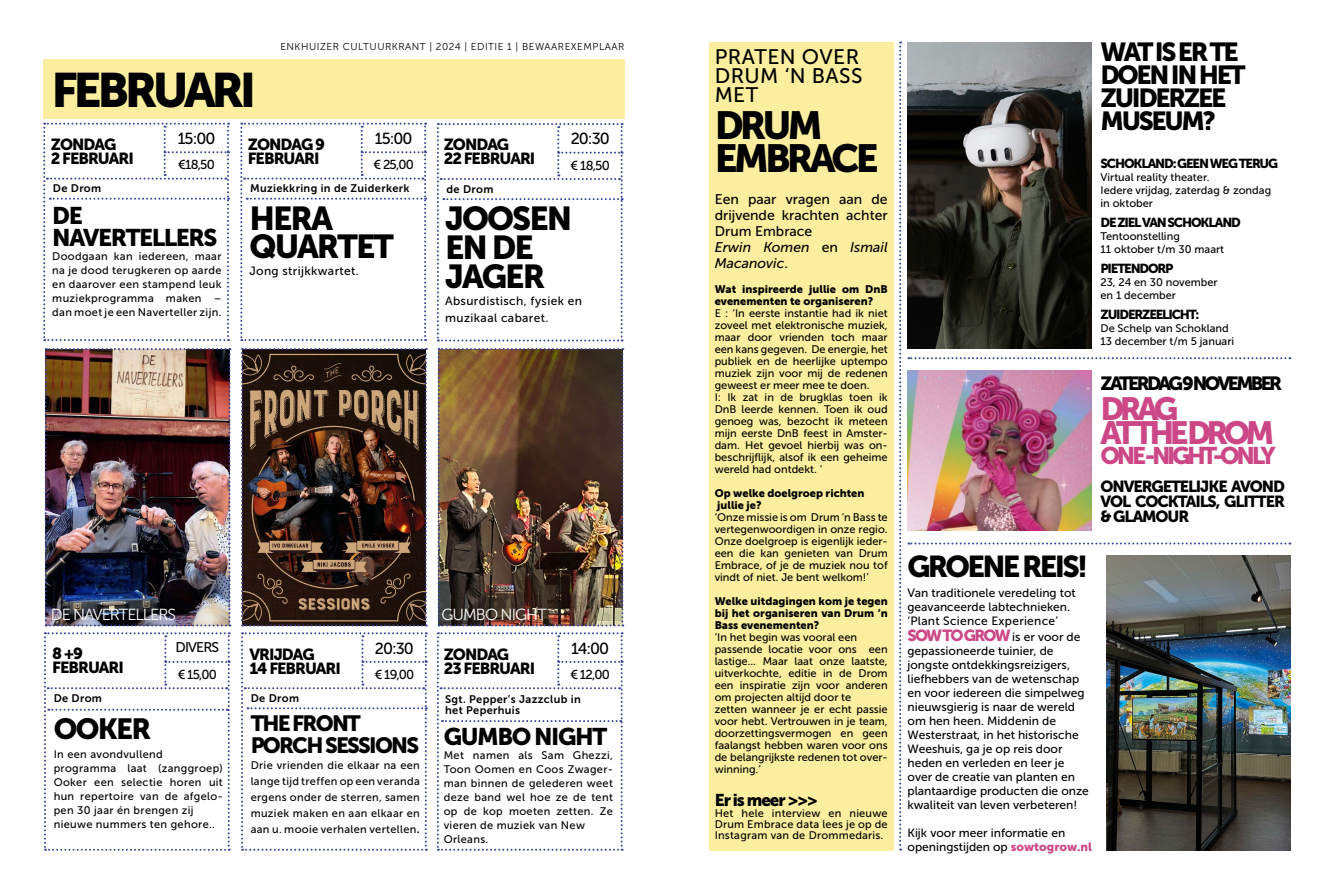
<style>
.page{position:relative;width:1333px;height:893px;background:#fff}
.page>*{position:absolute;margin:0;border:0;box-sizing:border-box;transform-origin:0 0}
.t1{font:48px "Museo Sans 900";letter-spacing:-.09em;color:#000}
.t2{font:39px/33px "Museo Sans 900";letter-spacing:-.1em;color:#000}
.t3{font:33px/29px "Museo Sans 900";letter-spacing:-.06em;color:#000}
.t4{font:32px/24px "Museo Sans 900";letter-spacing:-.14em;color:#cc4786}
.t5{font:30px "Museo Sans 900";letter-spacing:-.09em;color:#000}
.t6{font:29px "Museo Sans 900";letter-spacing:-.06em;color:#000}
.t7{font:26px/23px "Museo Sans 900";letter-spacing:-.09em;color:#000}
.t8{font:24px/22px "Museo Sans 900";letter-spacing:-.06em;color:#000}
.t9{font:24px "Museo Sans 900";letter-spacing:-.14em;color:#cc4786}
.t10{font:22px/22px "Museo Sans 900";letter-spacing:-.08em;color:#000}
.t11{font:21px/19px "Museo Sans 500";letter-spacing:.02em;color:#000}
.t12{font:19px "Museo Sans 900";letter-spacing:-.14em;color:#000}
.t13{font:17px "Museo Sans 900";letter-spacing:-.06em;color:#000}
.t14{font:16px/14px "Museo Sans 900";letter-spacing:-.065em;color:#000}
.t15{font:16px "Museo Sans 500";letter-spacing:-.06em;color:#000}
.t16{font:16px "Museo Sans 300";letter-spacing:-.06em;color:#fff}
.t17{font:14px/16px "Museo Sans 500";color:#000}
.t18{font:13px "Museo Sans 900";letter-spacing:-.09em;color:#000}
.t19{font:13px "Museo Sans 500";letter-spacing:-.06em;color:#000}
.t20{font:12px/14px "Museo Sans 500";color:#000}
.t21{font:12px/17px "Museo Sans 500";letter-spacing:.03em;color:#000}
.t22{font:11px/12px "Museo Sans 500";color:#000}
.t23{font:11px/14px "Museo Sans 500";letter-spacing:.03em;color:#000}
.t24{font:11px/12px "Museo Sans 900";color:#000}
.t25{font:11px/11px "Museo Sans 700";letter-spacing:.03em;color:#000}
.t26{font:10px "Museo Sans 300";letter-spacing:.05em;color:#000}
.s1{font-family:"Museo Sans 700";font-size:12px}
.s2{font-style:italic}
.s3{font-family:"Museo Sans 900";font-size:16px;color:#cc4786}
.s4{font-family:"Museo Sans 900";color:#cc4786}
</style>
<div class="page">
<div style="left:43px;top:59px;width:581px;height:59px;background:#fbee9e"></div>
<svg style="left:437px;top:123px;width:185px;height:218px"></svg>
<svg style="left:43px;top:123px;width:186px;height:218px"></svg>
<svg style="left:240px;top:123px;width:186px;height:218px"></svg>
<svg style="left:44px;top:632px;width:186px;height:219px"></svg>
<img style="left:45px;top:348px;width:185px;height:278px">
<img style="left:241px;top:348px;width:186px;height:278px">
<svg style="left:437px;top:632px;width:185px;height:219px"></svg>
<img style="left:437px;top:348px;width:186px;height:278px">
<svg style="left:241px;top:632px;width:186px;height:219px"></svg>
<div style="left:49px;top:203px;width:175px;height:135px;background:#fff"></div>
<div style="left:246px;top:203px;width:175px;height:134px;background:#fff"></div>
<div style="left:51px;top:714px;width:175px;height:135px;background:#fff"></div>
<div style="left:709px;top:43px;width:184px;height:808px;background:#fbee9e"></div>
<img style="left:1106px;top:555px;width:184px;height:296px">
<img style="left:907px;top:370px;width:184px;height:160px">
<svg style="left:908px;top:42px;width:382px;height:317px"></svg>
<svg style="left:908px;top:543px;width:382px;height:2px"></svg>
<svg style="left:899px;top:42px;width:2px;height:808px"></svg>
<h1 class="t1" style="left:51px;top:63px;width:206px">FEBRUARI</h1>
<p class="t26" style="left:280px;top:41px;width:345px">ENKHUIZER CULTUURKRANT | 2024 | EDITIE 1 | BEWAAREXEMPLAAR</p>
<h3 class="t15" style="left:178px;top:130px;width:39px">15:00</h3>
<p class="t19" style="left:178px;top:158px;width:38px">€18,50</p>
<h3 class="t14" style="left:51px;top:137px;width:84px">ZONDAG<br>2 FEBRUARI</h3>
<h3 class="t14" style="left:248px;top:137px;width:79px">ZONDAG 9<br>FEBRUARI</h3>
<h3 class="t15" style="left:375px;top:130px;width:39px">15:00</h3>
<p class="t19" style="left:373px;top:158px;width:42px">€ 25,00</p>
<h3 class="t14" style="left:444px;top:137px;width:93px">ZONDAG<br>22 FEBRUARI</h3>
<h3 class="t15" style="left:570px;top:130px;width:41px">20:30</h3>
<p class="t19" style="left:570px;top:158px;width:41px">€ 18,50</p>
<p class="t25" style="left:53px;top:183px;width:50px">De Drom</p>
<p class="t25" style="left:250px;top:183px;width:161px">Muziekkring in de Zuiderkerk</p>
<p class="t25" style="left:446px;top:183px;width:48px">de Drom</p>
<h3 class="t8" style="left:52px;top:204px;width:167px">DE<br>NAVERTELLERS</h3>
<p class="t22" style="left:52px;top:249px;width:171px;line-height:14px;text-align:justify">Doodgaan kan iedereen, maar na je dood terugkeren op aarde en daarover een stampend leuk muziekprogramma maken – dan moet je een Naverteller zijn.</p>
<h3 class="t3" style="left:249px;top:204px;width:146px;line-height:28px">HERA<br>QUARTET</h3>
<p class="t21" style="left:249px;top:263px;width:111px">Jong strijkkwartet.</p>
<h3 class="t3" style="left:445px;top:204px;width:129px">JOOSEN<br>EN DE<br>JAGER</h3>
<p class="t21" style="left:445px;top:293px;width:138px">Absurdistisch, fysiek en muzikaal cabaret.</p>
<h3 class="t16" style="left:51px;top:605px;width:127px">DE NAVERTELLERS</h3>
<h3 class="t16" style="left:441px;top:606px;width:107px">GUMBO NIGHT</h3>
<p class="t17" style="left:175px;top:639px;width:45px">DIVERS</p>
<p class="t19" style="left:178px;top:667px;width:41px">€ 15,00</p>
<h3 class="t15" style="left:375px;top:639px;width:41px">20:30</h3>
<p class="t19" style="left:375px;top:667px;width:41px">€ 19,00</p>
<h3 class="t14" style="left:52px;top:647px;width:73px">8 +9<br>FEBRUARI</h3>
<h3 class="t14" style="left:249px;top:647px;width:93px">VRIJDAG<br>14 FEBRUARI</h3>
<h3 class="t14" style="left:444px;top:648px;width:93px">ZONDAG<br>23 FEBRUARI</h3>
<h3 class="t15" style="left:571px;top:639px;width:40px">14:00</h3>
<p class="t19" style="left:570px;top:667px;width:41px">€ 12,00</p>
<p class="t25" style="left:54px;top:692px;width:50px">De Drom</p>
<h3 class="t6" style="left:54px;top:712px;width:99px">OOKER</h3>
<p class="t23" style="left:54px;top:747px;width:171px">In een avondvullend programma laat (zanggroep)<br>Ooker een selectie horen uit hun repertoire van de afgelo&shy;pen 30 jaar én brengen zij nieuwe nummers ten gehore..</p>
<p class="t25" style="left:251px;top:692px;width:50px">De Drom</p>
<h3 class="t10" style="left:251px;top:712px;width:170px">THE FRONT<br>PORCH SESSIONS</h3>
<p class="t22" style="left:251px;top:757px;width:171px;line-height:16px;text-align:justify">Drie vrienden die elkaar na een lange tijd treffen op een veranda ergens onder de sterren, samen muziek maken en aan elkaar en aan u. mooie verhalen vertellen<span class="s1">.</span></p>
<p class="t25" style="left:445px;top:693px;width:137px">Sgt. Pepper’s Jazzclub in het Peperhuis</p>
<h3 class="t8" style="left:444px;top:725px;width:165px">GUMBO NIGHT</h3>
<p class="t23" style="left:444px;top:748px;width:171px">Met namen als Sam Ghezzi,<br>Toon Oomen en Coos Zwager&shy;man binnen de gelederen weet deze band wel hoe ze de tent op de kop moeten zetten. Ze vieren de muziek van New<br>Orleans.</p>
<h3 class="t11" style="left:714px;top:47px;width:149px">PRATEN OVER<br>DRUM ‘N BASS<br>MET</h3>
<h2 class="t2" style="left:714px;top:109px;width:165px">DRUM<br>EMBRACE</h2>
<p class="t17" style="left:714px;top:191px;width:174px">Een paar vragen aan de drijvende krachten achter<br>Drum Embrace<br><span class="s2">Erwin Komen</span> en <span class="s2">Ismail<br>Macanovic</span>.</p>
<p class="t24" style="left:714px;top:283px;width:174px">Wat inspireerde jullie om DnB evenementen te organiseren?</p>
<p class="t22" style="left:714px;top:307px;width:174px">E : ‘In eerste instantie had ik niet zoveel met elektronische muziek, maar door vrienden toch maar een kans gegeven. De energie, het publiek en de heerlijke uptempo muziek zijn voor mij de redenen geweest er meer mee te doen.<br>I: Ik zat in de brugklas toen ik<br>DnB leerde kennen. Toen ik oud genoeg was, bezocht ik meteen mijn eerste DnB feest in Amster&shy;dam. Het gevoel hierbij was on&shy;beschrijflijk, alsof ik een geheime wereld had ontdekt. ‘</p>
<p class="t24" style="left:714px;top:487px;width:151px">Op welke doelgroep richten jullie je?</p>
<p class="t22" style="left:714px;top:511px;width:174px;text-align:justify">‘Onze missie is om Drum ‘n Bass te vertegenwoordigen in onze regio.<br>Onze doelgroep is eigenlijk ieder&shy;een die kan genieten van Drum Embrace, of je de muziek nou tof vindt of niet. Je bent welkom!’</p>
<p class="t24" style="left:714px;top:595px;width:174px;text-align:justify">Welke uitdagingen kom je tegen bij het organiseren van Drum ‘n Bass evenementen?</p>
<p class="t22" style="left:714px;top:631px;width:174px">‘In het begin was vooral een passende locatie voor ons een lastige... Maar laat onze laatste, uitverkochte, editie in de Drom een inspiratie zijn voor anderen om projecten altijd door te<br>zetten wanneer je er echt passie voor hebt. Vertrouwen in je team, doorzettingsvermogen en geen faalangst hebben waren voor ons de belangrijkste redenen tot over&shy;winning.’</p>
<h3 class="t13" style="left:714px;top:790px;width:105px">Er is meer &gt;&gt;&gt;</h3>
<p class="t22" style="left:714px;top:808px;width:174px;line-height:11px;text-align:justify">Het hele interview en nieuwe Drum Embrace data lees je op de Instagram van de Drommedaris.</p>
<h3 class="t7" style="left:1100px;top:41px;width:147px">WAT IS ER TE<br>DOEN IN HET<br>ZUIDERZEE<br>MUSEUM?</h3>
<p class="t18" style="left:1100px;top:157px;width:179px">SCHOKLAND: GEEN WEG TERUG</p>
<p class="t22" style="left:1100px;top:171px;width:172px;line-height:13px">Virtual reality theater.<br>Iedere vrijdag, zaterdag &amp; zondag in oktober</p>
<p class="t18" style="left:1100px;top:216px;width:142px">DE ZIEL VAN SCHOKLAND</p>
<p class="t22" style="left:1100px;top:230px;width:125px;line-height:13px">Tentoonstelling<br>11 oktober t/m 30 maart</p>
<p class="t18" style="left:1100px;top:262px;width:74px">PIETENDORP</p>
<p class="t22" style="left:1100px;top:276px;width:119px;line-height:13px">23, 24 en 30 november en 1 december</p>
<p class="t18" style="left:1100px;top:308px;width:100px">ZUIDERZEELICHT:</p>
<p class="t22" style="left:1100px;top:322px;width:135px;line-height:13px">De Schelp van Schokland<br>13 december t/m 5 januari</p>
<h3 class="t12" style="left:1100px;top:373px;width:183px">ZATERDAG 9 NOVEMBER</h3>
<h3 class="t4" style="left:1100px;top:397px;width:175px">DRAG<br>AT THE DROM</h3>
<h3 class="t9" style="left:1100px;top:442px;width:177px">ONE -NIGHT-ONLY</h3>
<h3 class="t14" style="left:1100px;top:479px;width:186px;line-height:15px;text-align:justify">ONVERGETELIJKE AVOND VOL COCKTAILS, GLITTER &amp; GLAMOUR</h3>
<h3 class="t5" style="left:907px;top:549px;width:182px">GROENE REIS!</h3>
<p class="t20" style="left:907px;top:586px;width:170px">Van traditionele veredeling tot geavanceerde labtechnieken. ‘Plant Science Experience’</p>
<p class="t20" style="left:907px;top:630px;width:183px"><span class="s3">SOW TO GROW</span>is er voor de gepassioneerde tuinier, de jongste ontdekkingsreizigers, liefhebbers van de wetenschap en voor iedereen die simpelweg nieuwsgierig is naar de wereld om hen heen. Middenin de<br>Westerstraat, in het historische<br>Weeshuis, ga je op reis door heden en verleden en leer je over de creatie van planten en plantaardige producten die onze kwaliteit van leven verbeteren!</p>
<p class="t20" style="left:907px;top:826px;width:186px">Kijk voor meer informatie en openingstijden op <span class="s4">sowtogrow.nl</span></p>
</div>
